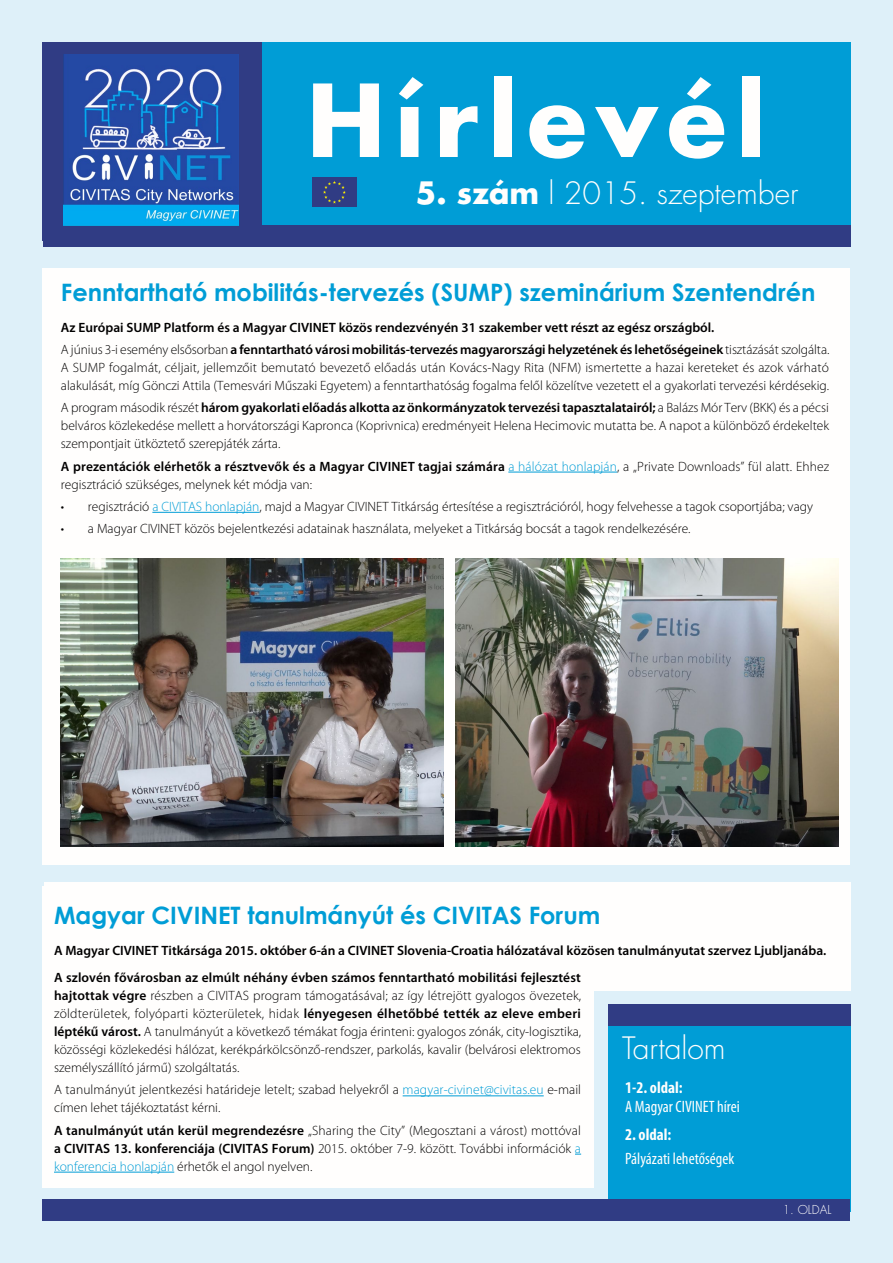
<style>
.page{position:relative;width:893px;height:1263px;background:#def0f9}
.page>*{position:absolute;margin:0;border:0;box-sizing:border-box;transform-origin:0 0}
.t1{font:700 97.5px "Futura Std";letter-spacing:.1em;color:#fffefd}
.t2{font:300 30px "Futura Std";color:#fffefd}
.t3{font:700 24px "Century Gothic";color:#009dd6}
.t4{font:condensed 16.5px "Myriad Pro";color:#fffefd}
.t5{font:700 condensed 16.5px "Myriad Pro";color:#fffefd}
.t6{font:300 13.5px/18px "Myriad Pro";color:#000}
.t7{font:600 13.5px/22.2px "Myriad Pro";color:#000}
.t8{font:300 12px "Futura Std";color:#fffefd}
.s1{font-weight:700}
.s2{font-weight:300}
.s3{font-weight:600}
.s4{color:#009dd6}
</style>
<div class="page">
<div style="left:43px;top:43px;width:807px;height:204px;background:#009dd6"></div>
<div style="left:43px;top:225px;width:807px;height:22px;background:#303c84"></div>
<div style="left:43px;top:43px;width:219px;height:198px;background:#303c84"></div>
<img style="left:64px;top:54px;width:174px;height:171px">
<div style="left:312px;top:177px;width:45px;height:30px;background:#303c84"></div>
<svg style="left:323px;top:181px;width:23px;height:23px"></svg>
<div style="left:43px;top:268px;width:807px;height:596px;background:#fffefd"></div>
<hr style="left:508px;top:472px;width:109px;height:1px;background:#009dd6">
<hr style="left:152px;top:512px;width:107px;height:1px;background:#009dd6">
<div style="left:608px;top:1017px;width:242px;height:194px;background:#009dd6"></div>
<div style="left:608px;top:1004px;width:242px;height:22px;background:#303c84"></div>
<div style="left:43px;top:1199px;width:807px;height:21px;background:#303c84"></div>
<div style="left:43px;top:887px;width:551px;height:301px;background:#fffefd"></div>
<img style="left:61px;top:559px;width:383px;height:287px">
<img style="left:455px;top:559px;width:384px;height:288px">
<div style="left:44px;top:882px;width:806px;height:108px;background:#fffefd"></div>
<hr style="left:403px;top:1095px;width:141px;height:1px;background:#009dd6">
<hr style="left:54px;top:1172px;width:120px;height:1px;background:#009dd6">
<h1 class="t1" style="left:307px;top:56px;width:460px">Hírlevél</h1>
<h2 class="t2" style="left:416px;top:175px;width:384px"><span class="s1">5. szám</span> l 2015. szeptember</h2>
<h3 class="t3" style="left:61px;top:274px;width:756px">Fenntartható mobilitás-tervezés (SUMP) szeminárium Szentendrén</h3>
<p class="t7" style="left:61px;top:316px;width:770px">Az Európai SUMP Platform és a Magyar CIVINET közös rendezvényén 31 szakember vett részt az egész országból.<br><span class="s2">A június 3-i esemény elsősorban</span> a fenntartható városi mobilitás-tervezés magyarországi helyzetének és lehetőségeinek <span class="s2">tisztázását szolgálta.</span></p>
<p class="t6" style="left:61px;top:359px;width:770px">A SUMP fogalmát, céljait, jellemzőit bemutató bevezető előadás után Kovács-Nagy Rita (NFM) ismertette a hazai kereteket és azok várható alakulását, míg Gönczi Attila (Temesvári Műszaki Egyetem) a fenntarthatóság fogalma felől közelítve vezetett el a gyakorlati tervezési kérdésekig.</p>
<p class="t6" style="left:61px;top:399px;width:770px;text-align:justify">A program második részét <span class="s3">három gyakorlati előadás alkotta az önkormányzatok tervezési tapasztalatairól;</span> a Balázs Mór Terv (BKK) és a pécsi belváros közlekedése mellett a horvátországi Kapronca (Koprivnica) eredményeit Helena Hecimovic mutatta be. A napot a különböző érdekeltek szempontjait ütköztető szerepjáték zárta.</p>
<p class="t6" style="left:61px;top:457px;width:770px"><span class="s3">A prezentációk elérhetők a résztvevők és a Magyar CIVINET tagjai számára</span> <span class="s4">a hálózat honlapján</span>, a „Private Downloads” fül alatt. Ehhez regisztráció szükséges, melynek két módja van:</p>
<p class="t6" style="left:61px;top:497px;width:754px">• regisztráció <span class="s4">a CIVITAS honlapján</span>, majd a Magyar CIVINET Titkárság értesítése a regisztrációról, hogy felvehesse a tagok csoportjába; vagy</p>
<p class="t6" style="left:61px;top:519px;width:631px">• a Magyar CIVINET közös bejelentkezési adatainak használata, melyeket a Titkárság bocsát a tagok rendelkezésére.</p>
<h3 class="t3" style="left:54px;top:897px;width:548px">Magyar CIVINET tanulmányút és CIVITAS Forum</h3>
<p class="t7" style="left:54px;top:939px;width:774px">A Magyar CIVINET Titkársága 2015. október 6-án a CIVINET Slovenia-Croatia hálózatával közösen tanulmányutat szervez Ljubljanába.</p>
<p class="t6" style="left:54px;top:969px;width:529px;text-align:justify"><span class="s3">A szlovén fővárosban az elmúlt néhány évben számos fenntartható mobilitási fejlesztést hajtottak végre</span> részben a CIVITAS program támogatásával; az így létrejött gyalogos övezetek, zöldterületek, folyóparti közterületek, hidak <span class="s3">lényegesen élhetőbbé tették az eleve emberi léptékű várost.</span> A tanulmányút a következő témákat fogja érinteni: gyalogos zónák, city-logisztika, közösségi közlekedési hálózat, kerékpárkölcsönző-rendszer, parkolás, kavalir (belvárosi elektromos személyszállító jármű) szolgáltatás.</p>
<p class="t6" style="left:54px;top:1081px;width:529px">A tanulmányút jelentkezési határideje letelt; szabad helyekről a <span class="s4">magyar-civinet@civitas.eu</span> e-mail címen lehet tájékoztatást kérni.</p>
<p class="t6" style="left:54px;top:1121px;width:529px;text-align:justify"><span class="s3">A tanulmányút után kerül megrendezésre</span> „Sharing the City” (Megosztani a várost) mottóval <span class="s3">a CIVITAS 13. konferenciája (CIVITAS Forum)</span> 2015. október 7-9. között. További információk <span class="s4">a konferencia honlapján</span> érhetők el angol nyelven.</p>
<h2 class="t2" style="left:622px;top:1030px;width:105px">Tartalom</h2>
<p class="t5" style="left:625px;top:1077px;width:59px">1-2. oldal:</p>
<p class="t4" style="left:625px;top:1096px;width:116px">A Magyar CIVINET hírei</p>
<p class="t5" style="left:625px;top:1124px;width:48px">2. oldal:</p>
<p class="t4" style="left:625px;top:1149px;width:111px">Pályázati lehetőségek</p>
<p class="t8" style="left:783px;top:1202px;width:50px">1. oldal</p>
</div>
